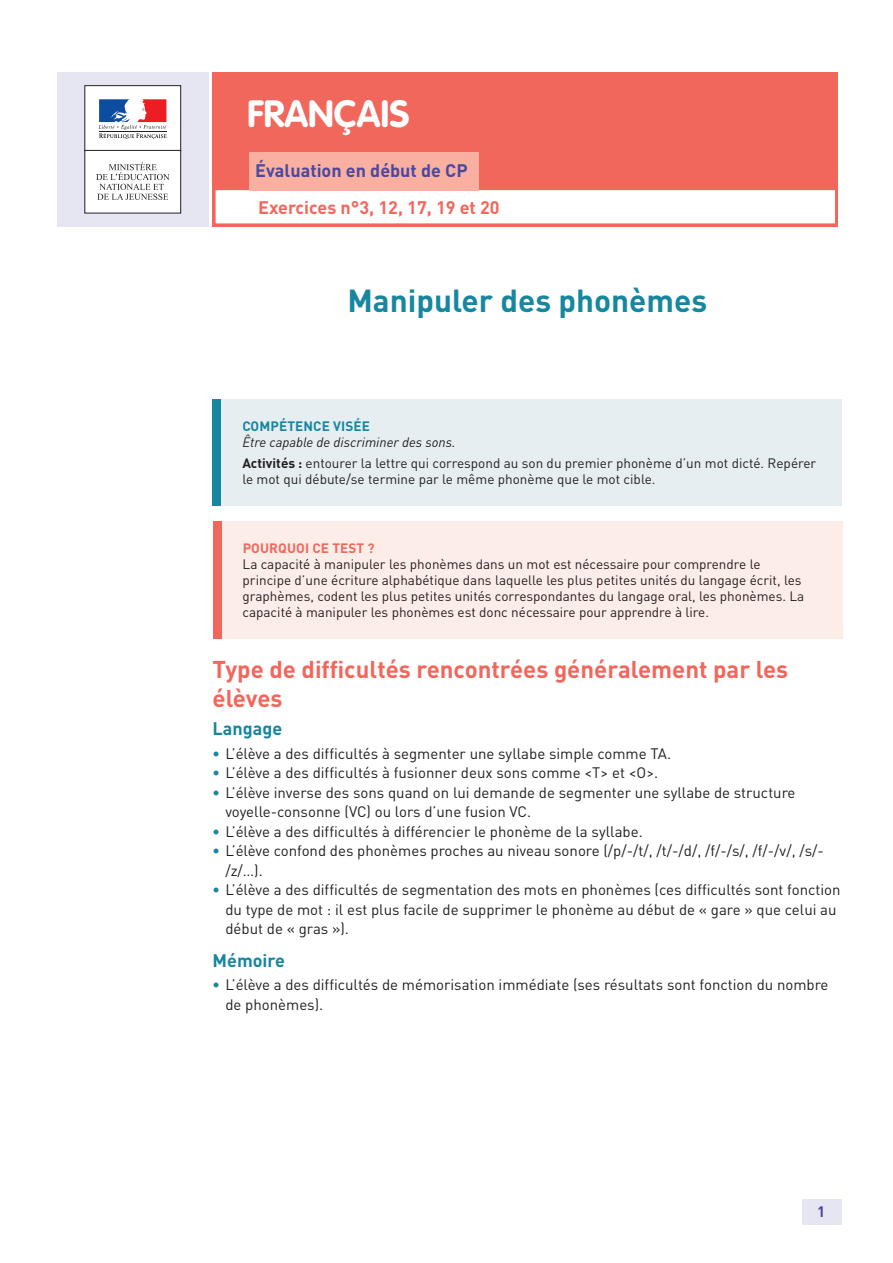
<style>
.page{position:relative;width:893px;height:1263px;background:#fff}
.page>*{position:absolute;margin:0;border:0;box-sizing:border-box;transform-origin:0 0}
._01_Nom_de_la_discip{font:700 37.5px "VAG Rounded Std";color:#fff}
._01_Titre_de_la_fich{font:700 31.5px "DIN Pro";color:#16879f}
._03_Titre_de_niveau{font:700 24px/28.8px "DIN Pro";color:#f2675c}
._03_Sous-catégorie-r{font:700 18px "DIN Pro";color:#f2675c}
._02_Catégorie_ressou{font:700 18px "DIN Pro";color:#4a489e}
._04_Titre_de_niveau{font:700 18px "DIN Pro";color:#16879f}
.t1{font:15px/19.5px "DIN Pro";color:#231f20}
.t2{font:700 15px "DIN Pro";color:#4a489e}
._01_Texte_info_conte{font:13.5px/16.2px "DIN Pro";color:#231f20}
._15_texte_encadré{font:13.5px/16.5px "DIN Pro";color:#231f20}
._15_texte_encadré-2{font:italic 13.5px "DIN Pro";color:#231f20}
._01_Titre_info_conte{font:700 13.5px "DIN Pro";letter-spacing:.01em;color:#16879f}
._01_Titre_info_conte-2{font:700 13.5px "DIN Pro";letter-spacing:.01em;color:#f2675c}
.s1{font-weight:700}
.s2{font-weight:700;color:#16879f}
</style>
<div class="page">
<div style="left:802px;top:1199px;width:39px;height:26px;background:#e6e5f2"></div>
<div style="left:213px;top:399px;width:629px;height:107px;background:#e6eef2"></div>
<div style="left:213px;top:399px;width:8px;height:107px;background:#16879f"></div>
<div style="left:213px;top:521px;width:629px;height:117px;background:#fdede8"></div>
<div style="left:213px;top:521px;width:8px;height:118px;background:#f2675c"></div>
<div style="left:57px;top:72px;width:152px;height:154px;background:#e6e5f2"></div>
<div style="left:85px;top:86px;width:96px;height:65px;background:#fff"></div>
<div style="left:84px;top:85px;width:97px;height:66px;border:1px solid #231f20"></div>
<svg style="left:99px;top:99px;width:68px;height:40px"></svg>
<hr style="left:99px;top:131px;width:67px;height:1px;background:#231f20">
<div style="left:85px;top:150px;width:96px;height:63px;background:#fff"></div>
<div style="left:84px;top:150px;width:97px;height:63px;border:1px solid #231f20"></div>
<svg style="left:96px;top:162px;width:73px;height:38px"></svg>
<div style="left:213px;top:72px;width:625px;height:154px;background:#f2675c"></div>
<div style="left:214px;top:189px;width:622px;height:36px;background:#fff"></div>
<div style="left:213px;top:187px;width:625px;height:39px;border:3px solid #f2675c"></div>
<div style="left:249px;top:152px;width:229px;height:38px;background:#f9b0a0"></div>
<p class="_01_Nom_de_la_discip" style="left:247px;top:86px;width:88px">FRAN</p>
<p class="_01_Nom_de_la_discip" style="left:247px;top:92px;width:164px">FRANÇAIS</p>
<p class="_02_Catégorie_ressou" style="left:255px;top:158px;width:214px">Évaluation en début de CP</p>
<p class="_03_Sous-catégorie-r" style="left:256px;top:186px;width:104px">Exercice n°6</p>
<p class="_03_Sous-catégorie-r" style="left:258px;top:195px;width:243px">Exercices n°3, 12, 17, 19 et 20</p>
<p class="_01_Titre_de_la_fich" style="left:347px;top:280px;width:361px">Manipuler des phonèmes</p>
<p class="_01_Titre_info_conte" style="left:242px;top:417px;width:129px">COMPÉTENCE VISÉE</p>
<p class="_15_texte_encadré-2" style="left:242px;top:434px;width:215px">Être capable de discriminer des sons.</p>
<p class="_15_texte_encadré" style="left:242px;top:454px;width:575px"><span class="s1">Activités :</span> entourer la lettre qui correspond au son du premier phonème d’un mot dicté. Repérer le mot qui débute/se termine par le même phonème que le mot cible.</p>
<p class="_01_Titre_info_conte-2" style="left:243px;top:539px;width:133px">POURQUOI CE TEST ?</p>
<p class="_01_Texte_info_conte" style="left:243px;top:555px;width:563px">La capacité à manipuler les phonèmes dans un mot est nécessaire pour comprendre le principe d’une écriture alphabétique dans laquelle les plus petites unités du langage écrit, les graphèmes, codent les plus petites unités correspondantes du langage oral, les phonèmes. La capacité à manipuler les phonèmes est donc nécessaire pour apprendre à lire.</p>
<p class="_03_Titre_de_niveau" style="left:213px;top:654px;width:577px">Type de difficultés rencontrées généralement par les élèves</p>
<p class="_04_Titre_de_niveau" style="left:213px;top:717px;width:71px">Langage</p>
<p class="t1" style="left:213px;top:743px;width:460px"><span class="s2">•</span> L’élève a des difficultés à segmenter une syllabe simple comme TA.</p>
<p class="t1" style="left:213px;top:763px;width:447px"><span class="s2">•</span> L’élève a des difficultés à fusionner deux sons comme &lt;T&gt; et &lt;O&gt;.</p>
<p class="t1" style="left:225px;top:782px;width:572px;text-indent:-13px"><span class="s2">•</span> L’élève inverse des sons quand on lui demande de segmenter une syllabe de structure voyelle-consonne (VC) ou lors d’une fusion VC.</p>
<p class="t1" style="left:213px;top:821px;width:432px"><span class="s2">•</span> L’élève a des difficultés à différencier le phonème de la syllabe.</p>
<p class="t1" style="left:225px;top:841px;width:600px;text-indent:-13px"><span class="s2">•</span> L’élève confond des phonèmes proches au niveau sonore (/p/-/t/, /t/-/d/, /f/-/s/, /f/-/v/, /s/- /z/…).</p>
<p class="t1" style="left:225px;top:880px;width:617px;text-indent:-13px"><span class="s2">•</span> L’élève a des difficultés de segmentation des mots en phonèmes (ces difficultés sont fonction du type de mot : il est plus facile de supprimer le phonème au début de « gare » que celui au début de « gras »).</p>
<p class="_04_Titre_de_niveau" style="left:213px;top:948px;width:74px">Mémoire</p>
<p class="t1" style="left:225px;top:975px;width:605px;text-indent:-13px"><span class="s2">•</span> L’élève a des difficultés de mémorisation immédiate (ses résultats sont fonction du nombre de phonèmes).</p>
<p class="t2" style="left:817px;top:1201px;width:10px">1</p>
</div>
